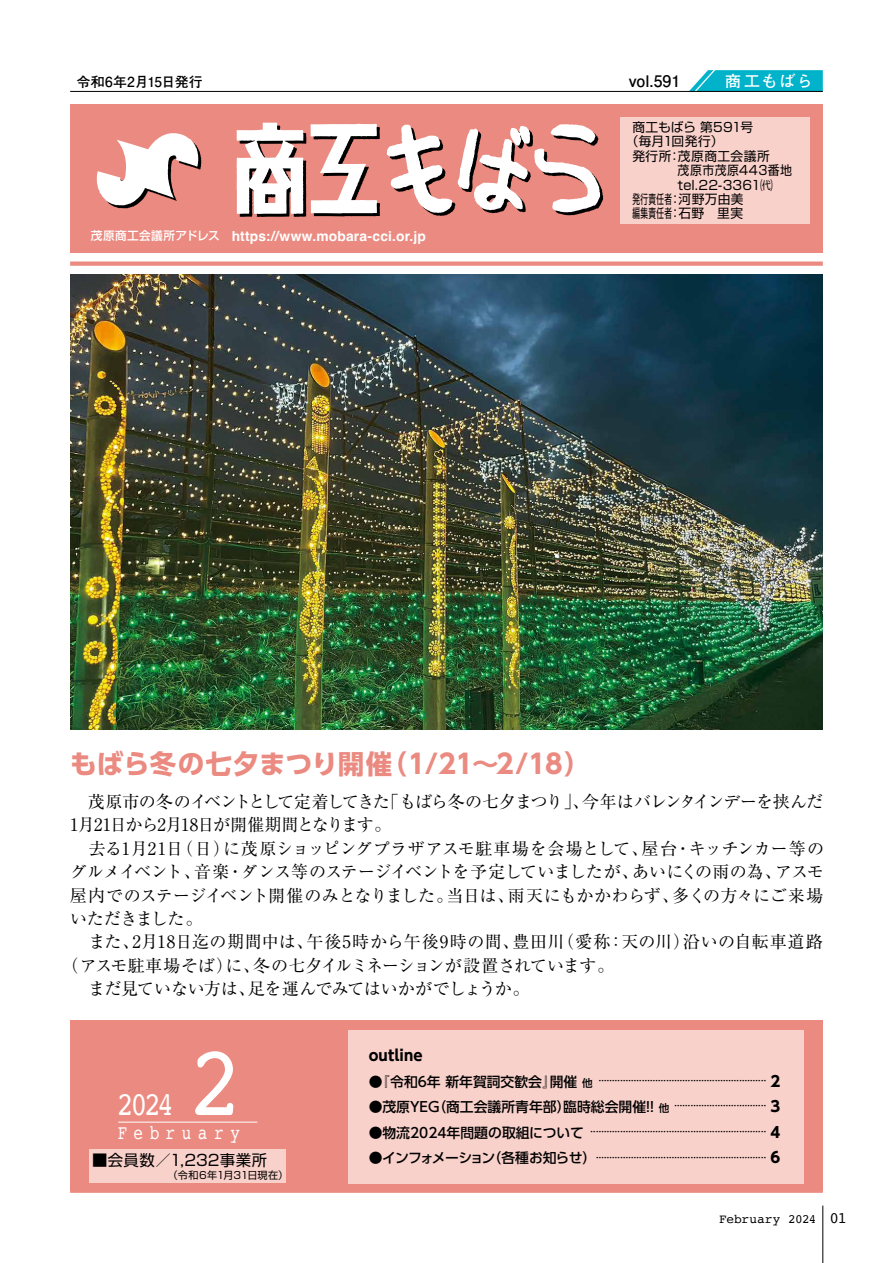
<style>
.page{position:relative;width:893px;height:1263px;background:#fff}
.page>*{position:absolute;margin:0;border:0;box-sizing:border-box;transform-origin:0 0}
.t1{font:100.95px "Courier";color:#fff;scale:.93 1}
.t2{font:33.6px "Courier";color:#fff;scale:.85 1}
.t3{font:700 26.55px "UD Shin Go Pro";letter-spacing:.01em;color:#eb8a80}
.t4{font:20.25px "Courier";letter-spacing:.415em;color:#fff;scale:.79 1}
.t5{font:16.95px/23.4px "Ryumin Pro";letter-spacing:-.015em;color:#000}
.t6{font:16.95px/23.4px "Ryumin Pro";letter-spacing:-.065em;color:#000}
.t7{font:16.95px "Ryumin Pro";letter-spacing:-.05em;color:#000}
.t8{font:16.95px "Ryumin Pro";letter-spacing:-.06em;color:#000}
.t9{font:16.95px "Ryumin Pro";letter-spacing:.05em;color:#000}
.t10{font:16.95px "Ryumin Pro";letter-spacing:-.055em;color:#000}
.t11{font:16.95px "Ryumin Pro";letter-spacing:.035em;color:#000}
.t12{font:700 15.9px "Futo Go B101 Pro";color:#000}
.t13{font:700 15.9px "Futo Go B101 Pro";letter-spacing:.12em;color:#fff}
.t14{font:15.9px "Courier";color:#000}
.t15{font:15.45px "Shin Go Pro";letter-spacing:.02em;color:#000}
.t16{font:700 14.85px "UD Shin Go Pro";letter-spacing:.01em;color:#000}
.t17{font:500 13.8px "UD Shin Go Pro";color:#000}
.t18{font:700 13.8px "Helvetica";letter-spacing:.01em;color:#fff}
.t19{font:700 13.8px "Futo Go B101 Pro";letter-spacing:-.035em;color:#000}
.t20{font:500 13.8px "UD Shin Go Pro";letter-spacing:-.1em;color:#000}
.t21{font:12.75px/14.4px "Shin Go Pro";letter-spacing:.03em;color:#000;scale:.93 1}
.t22{font:12.75px "Shin Go Pro";letter-spacing:.03em;color:#000}
.t23{font:12.75px "Shin Go Pro";color:#000}
.t24{font:12.75px "Shin Go Pro";letter-spacing:.03em;color:#000;scale:.6 1}
.t25{font:12.75px "Courier";letter-spacing:.01em;color:#000}
.t26{font:12.75px "Courier";letter-spacing:-.01em;color:#000}
.t27{font:500 11.7px "Shin Go Pro";letter-spacing:.025em;color:#fff}
.t28{font:500 10.65px "UD Shin Go Pro";color:#000}
.t29{font:10.05px "Shin Go Pro";color:#000}
.t30{font:500 6.45px "UD Shin Go Pro";color:#000}
.s1{font-family:"Koz Go Pro"}
.s2{font-size:13.8px}
</style>
<div class="page">
<hr style="left:823px;top:1205px;width:1px;height:58px;background:#000">
<svg style="left:689px;top:70px;width:134px;height:21px;background:#17b9ce"></svg>
<hr style="left:70px;top:91px;width:753px;height:1px;background:#000">
<div style="left:70px;top:1020px;width:753px;height:170px;background:#eb8a80"></div>
<div style="left:70px;top:104px;width:753px;height:149px;background:#eb8a80"></div>
<div style="left:70px;top:261px;width:753px;height:5px;background:#eb8a80"></div>
<div style="left:70px;top:1188px;width:753px;height:5px;background:#eb8a80"></div>
<svg style="left:97px;top:133px;width:104px;height:76px"></svg>
<svg style="left:236px;top:123px;width:144px;height:94px"></svg>
<svg style="left:387px;top:124px;width:217px;height:92px"></svg>
<div style="left:620px;top:117px;width:190px;height:106px;background:#f9d1cb"></div>
<div style="left:89px;top:1149px;width:196px;height:34px;background:#f9d1cb"></div>
<div style="left:349px;top:1030px;width:455px;height:153px;background:#f9d1cb"></div>
<img style="left:70px;top:274px;width:753px;height:455px">
<hr style="left:118px;top:1122px;width:139px;height:1px;background:#fff">
<p class="t19" style="left:77px;top:70px;width:128px">令和 年6 月2 15日発行</p>
<p class="t27" style="left:91px;top:226px;width:131px">茂原商工会議所アドレス</p>
<p class="t18" style="left:232px;top:227px;width:196px">https://www.mobara-cci.or j p.</p>
<p class="t12" style="left:629px;top:68px;width:53px">vol.591</p>
<p class="t13" style="left:725px;top:68px;width:90px">商工もばら</p>
<p class="t23" style="left:632px;top:116px;width:122px">商工もばら第591号</p>
<p class="t22" style="left:626px;top:131px;width:99px">（毎月1回発行(</p>
<p class="t22" style="left:678px;top:145px;width:94px">茂原商工会議所</p>
<p class="t22" style="left:632px;top:145px;width:41px">発行所</p>
<p class="t22" style="left:668px;top:145px;width:14px">：</p>
<p class="t21" style="left:678px;top:161px;width:124px">茂原市茂原443番地tel.22-3361<span class="s1">㈹<br></span>河野万由美</p>
<p class="t24" style="left:632px;top:189px;width:68px">発行責任者</p>
<p class="t22" style="left:669px;top:189px;width:14px">：</p>
<p class="t24" style="left:632px;top:203px;width:68px">編集責任者</p>
<p class="t22" style="left:678px;top:203px;width:66px">石野　里実</p>
<p class="t22" style="left:669px;top:203px;width:14px">：</p>
<h3 class="t3" style="left:70px;top:742px;width:324px">もばら冬の七夕まつり開催</h3>
<h3 class="t3" style="left:380px;top:742px;width:212px">)1/21~2/18(</h3>
<p class="t6" style="left:70px;top:789px;width:323px">　茂原市の冬のイベントとして定着してきた月1 21日から月2 18日が開催期間となります。</p>
<p class="t8" style="left:382px;top:788px;width:209px">「もばら冬の七夕まつり」、</p>
<p class="t7" style="left:582px;top:788px;width:243px">今年はバレンタインデーを挟んだ</p>
<p class="t5" style="left:70px;top:836px;width:162px">　去る月1 21 （日 日）</p>
<p class="t5" style="left:689px;top:836px;width:137px">キッチンカー等の</p>
<p class="t5" style="left:223px;top:836px;width:427px">に茂原ショッピングプラザアスモ駐車場を会場として、</p>
<p class="t5" style="left:642px;top:836px;width:37px">屋台</p>
<p class="t5" style="left:674px;top:836px;width:19px">・</p>
<p class="t5" style="left:241px;top:859px;width:400px">ダンス等のステージイベントを予定していましたが、</p>
<p class="t5" style="left:194px;top:859px;width:37px">音楽</p>
<p class="t5" style="left:632px;top:859px;width:152px">あいにくの雨の為、</p>
<p class="t10" style="left:70px;top:858px;width:132px">グルメイベント、</p>
<p class="t5" style="left:775px;top:859px;width:50px">アスモ</p>
<p class="t5" style="left:227px;top:859px;width:19px">・</p>
<p class="t5" style="left:672px;top:882px;width:153px">多くの方々にご来場</p>
<p class="t5" style="left:70px;top:882px;width:385px">屋内でのステージイベント開催のみとなりました。いただきました。</p>
<p class="t5" style="left:508px;top:882px;width:173px">雨天にもかかわらず、</p>
<p class="t5" style="left:446px;top:882px;width:70px">当日は、</p>
<p class="t5" style="left:557px;top:929px;width:55px">（愛称</p>
<p class="t5" style="left:621px;top:929px;width:70px">天の川）</p>
<p class="t11" style="left:683px;top:929px;width:141px">沿いの自転車道路</p>
<p class="t5" style="left:253px;top:929px;width:363px;text-indent:-183px">　また 月2 、 18日迄の期間中は、<br>冬の七夕イルミネーションが設置されています。</p>
<p class="t9" style="left:307px;top:929px;width:215px">午後5時から午後9時の間、</p>
<p class="t5" style="left:513px;top:929px;width:53px">豊田川</p>
<p class="t5" style="left:607px;top:929px;width:19px">：</p>
<p class="t5" style="left:248px;top:952px;width:283px;text-indent:-187px">（アスモ駐車場そば に） 、<br>足を運んでみてはいかがでしょうか。</p>
<p class="t5" style="left:70px;top:976px;width:187px">　まだ見ていない方は、</p>
<h1 class="t1" style="left:188px;top:1005px;width:62px">2</h1>
<h2 class="t2" style="left:117px;top:1078px;width:69px">2024</h2>
<p class="t4" style="left:118px;top:1117px;width:156px">February</p>
<p class="t15" style="left:92px;top:1148px;width:177px">■会員数／1,232事業所</p>
<p class="t29" style="left:163px;top:1167px;width:127px">　（令和6年1月31日現在(</p>
<p class="t16" style="left:369px;top:1043px;width:55px">outline</p>
<p class="t16" style="left:770px;top:1069px;width:11px">2</p>
<p class="t17" style="left:369px;top:1070px;width:189px">●『令和6年新年賀詞交歓会』</p>
<p class="t17" style="left:550px;top:1070px;width:29px">開催</p>
<p class="t28" style="left:582px;top:1074px;width:12px">他</p>
<p class="t30" style="left:597px;top:1075px;width:173px">・・・・・・・・・・・・・・・・・・・・・・・・・・・・・・・・・・・・・・・・・・・・・・・・・・・・・・・・・・・・・・</p>
<p class="t16" style="left:770px;top:1094px;width:11px">3</p>
<p class="t17" style="left:563px;top:1096px;width:84px">臨時総会開催</p>
<p class="t17" style="left:432px;top:1096px;width:140px">（商工会議所青年部）</p>
<p class="t17" style="left:369px;top:1096px;width:72px">●茂原YEG</p>
<p class="t17" style="left:641px;top:1096px;width:19px">！！</p>
<p class="t28" style="left:659px;top:1100px;width:12px">他</p>
<p class="t30" style="left:672px;top:1100px;width:97px">・・・・・・・・・・・・・・・・・・・・・・・・・・・・・・・・・・</p>
<p class="t17" style="left:369px;top:1121px;width:217px">●物流2024年問題の取組について</p>
<p class="t16" style="left:770px;top:1120px;width:11px">4</p>
<p class="t30" style="left:589px;top:1126px;width:181px">・・・・・・・・・・・・・・・・・・・・・・・・・・・・・・・・・・・・・・・・・・・・・・・・・・・・・・・・・・・・・・・・・</p>
<p class="t16" style="left:770px;top:1145px;width:11px">6</p>
<p class="t17" style="left:488px;top:1147px;width:96px">（各種お知らせ</p>
<p class="t30" style="left:583px;top:1152px;width:187px">・・・・・・・・・・・・・・・・・・・・・・・・・・・・・・・・・・・・・・・・・・・・・・・・・・・・・・・・・・・・・・・<span class="s2">(</span></p>
<p class="t20" style="left:369px;top:1147px;width:128px">●インフォメーション</p>
<p class="t25" style="left:719px;top:1209px;width:63px">February</p>
<p class="t26" style="left:788px;top:1209px;width:30px">2024</p>
<p class="t14" style="left:829px;top:1205px;width:19px">01</p>
</div>
